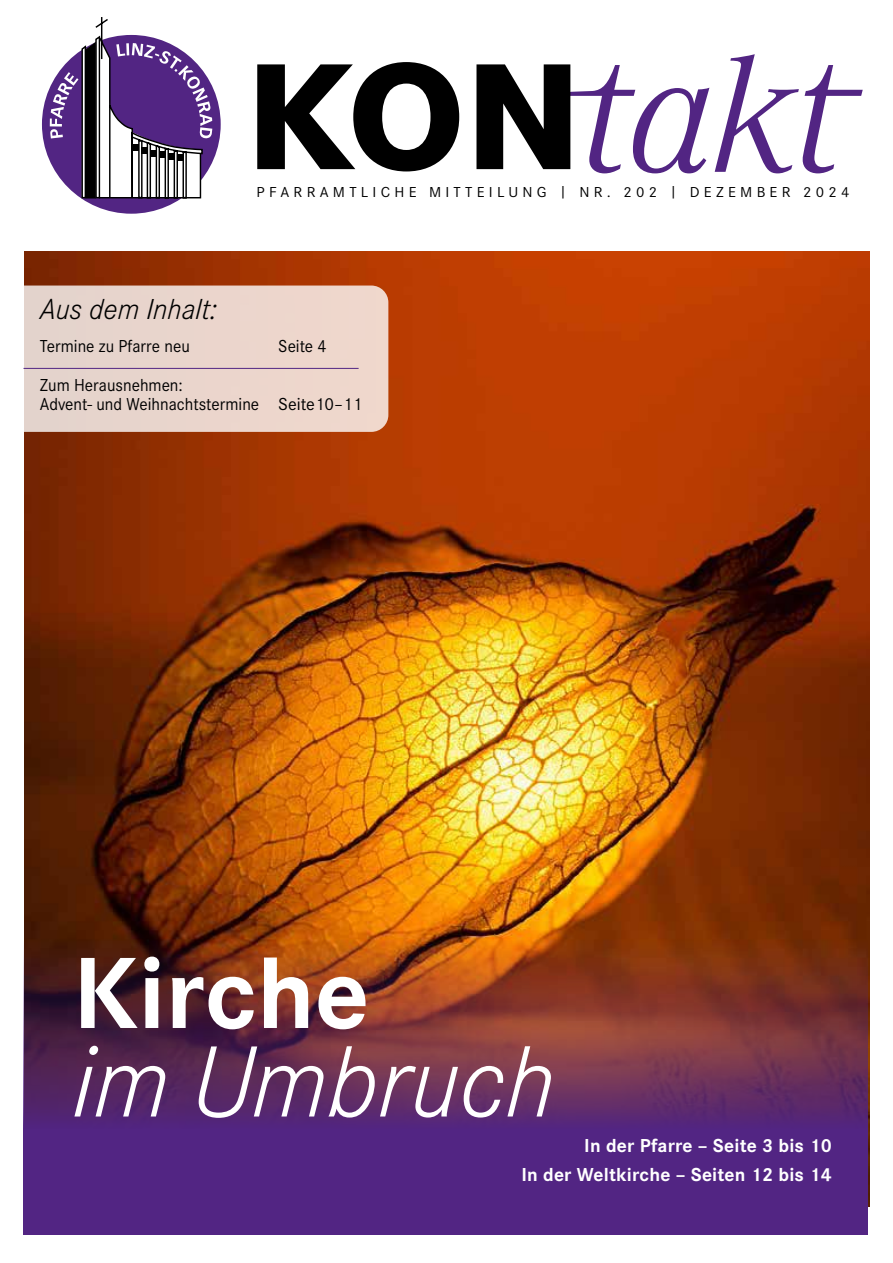
<style>
.page{position:relative;width:893px;height:1263px;background:#fff}
.page>*{position:absolute;margin:0;border:0;box-sizing:border-box;transform-origin:0 0}
.t1{font:italic 300 105px "Corporate S";color:#fff}
.t2{font:700 105px "Corporate S";color:#fff}
.t3{font:italic 300 30px "Corporate S";color:#000}
.t4{font:700 19.5px/28.5px "Corporate S";letter-spacing:.01em;color:#fff;text-align:right}
.t5{font:18px/19.5px "Corporate S";color:#000;scale:.95 1}
.t6{font:15px "Corporate S";letter-spacing:.27em;color:#000;scale:1.05 1}
</style>
<div class="page">
<img style="left:25px;top:252px;width:845px;height:954px">
<svg style="left:24px;top:940px;width:844px;height:294px;background:#682e58"></svg>
<div style="left:42px;top:35px;width:179px;height:179px;background:#522583;border-radius:50%"></div>
<svg style="left:94px;top:17px;width:110px;height:1119px;background:#723425"></svg>
<svg style="left:50px;top:34px;width:162px;height:165px"></svg>
<svg style="left:257px;top:54px;width:606px;height:119px"></svg>
<div style="left:23px;top:286px;width:365px;height:146px;background:#ead5cc"></div>
<hr style="left:24px;top:368px;width:335px;height:1px;background:#522583">
<p class="t6" style="left:257px;top:182px;width:566px">PFARRAMTLICHE MITTEILUNG | NR. 202 | DEZEMBER 2024</p>
<h2 class="t3" style="left:40px;top:290px;width:179px">Aus dem Inhalt:</h2>
<p class="t5" style="left:40px;top:336px;width:159px">Termine zu Pfarre neu</p>
<p class="t5" style="left:278px;top:336px;width:52px">Seite 4</p>
<p class="t5" style="left:40px;top:375px;width:341px">Zum Herausnehmen:<br>Advent- und Weihnachtstermine Seite10–11</p>
<h1 class="t2" style="left:73px;top:920px;width:298px">Kirche</h1>
<h1 class="t1" style="left:73px;top:1015px;width:484px">im Umbruch</h1>
<p class="t4" style="left:521px;top:1131px;width:312px">In der Pfarre – Seite 3 bis 10<br>In der Weltkirche – Seiten 12 bis 14</p>
</div>
